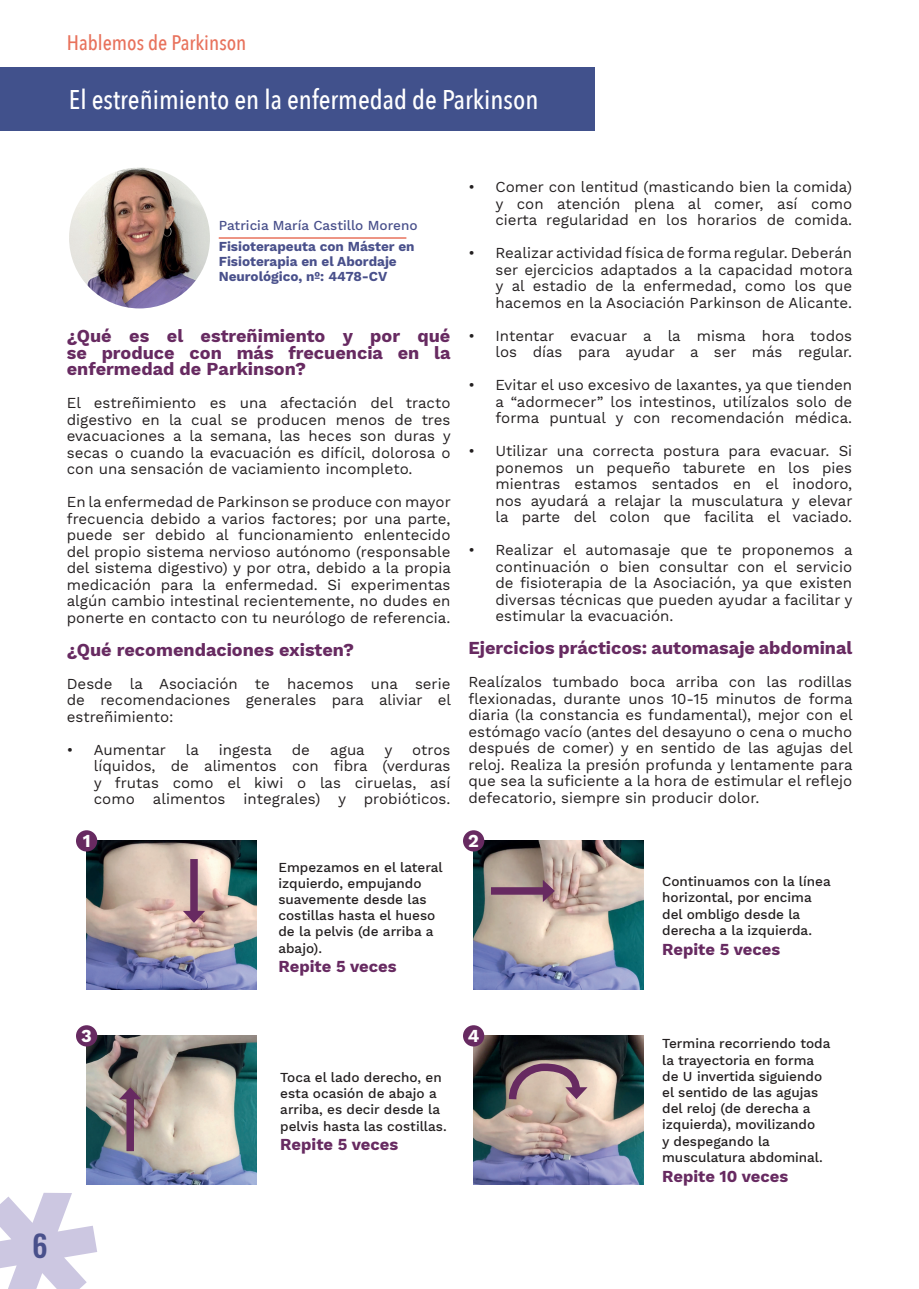
<style>
.page{position:relative;width:919px;height:1289px;background:#fff}
.page>*{position:absolute;margin:0;border:0;box-sizing:border-box;transform-origin:0 0}
.t1{font:500 30px "Oswald";color:#49508b}
.t2{font:500 27px "Avenir Next Condensed";color:#fff}
.t3{font:500 21px "Avenir Next Condensed";color:#e8725c}
.t4{font:700 18px/16.5px "Work Sans";color:#672a61;text-align:justify}
.t5{font:700 18px "Work Sans";color:#fff}
.t6{font:700 16.5px "Work Sans";color:#672a61}
.t7{font:15px/16.5px "Work Sans";color:#231f20;text-align:justify}
.t8{font:500 13.5px/16.2px "Work Sans";color:#231f20}
.t9{font:700 13.5px/15px "Work Sans";color:#49508b}
.t10{font:500 13.5px "Work Sans";color:#49508b}
</style>
<div class="page">
<svg style="left:0;top:1192px;width:97px;height:96px"></svg>
<div style="left:0;top:67px;width:594px;height:63px;background:#41518c"></div>
<img style="left:69px;top:167px;width:141px;height:141px;border-radius:70px">
<hr style="left:219px;top:237px;width:187px;height:2px;background:#e8725c">
<img style="left:473px;top:840px;width:170px;height:149px">
<img style="left:473px;top:1035px;width:170px;height:149px">
<img style="left:87px;top:840px;width:170px;height:149px">
<img style="left:87px;top:1035px;width:170px;height:149px">
<div style="left:76px;top:830px;width:21px;height:21px;background:#672a61;border-radius:50%"></div>
<div style="left:76px;top:1025px;width:21px;height:21px;background:#672a61;border-radius:50%"></div>
<div style="left:463px;top:830px;width:21px;height:21px;background:#672a61;border-radius:50%"></div>
<div style="left:463px;top:1025px;width:21px;height:21px;background:#672a61;border-radius:50%"></div>
<div style="left:190px;top:859px;width:8px;height:56px;background:#672a61"></div>
<svg style="left:183px;top:910px;width:22px;height:12px"></svg>
<div style="left:126px;top:1095px;width:8px;height:56px;background:#672a61"></div>
<svg style="left:119px;top:1087px;width:22px;height:12px"></svg>
<div style="left:491px;top:887px;width:56px;height:7px;background:#672a61"></div>
<svg style="left:543px;top:879px;width:11px;height:23px"></svg>
<svg style="left:505px;top:1059px;width:82px;height:47px;background:#ab908f"></svg>
<h3 class="t3" style="left:67px;top:30px;width:181px">Hablemos de Parkinson</h3>
<h2 class="t2" style="left:69px;top:83px;width:471px">El estreñimiento en la enfermedad de Parkinson</h2>
<p class="t10" style="left:219px;top:218px;width:200px">Patricia María Castillo Moreno</p>
<p class="t9" style="left:219px;top:240px;width:197px">Fisioterapeuta con Máster en<br>Fisioterapia en el Abordaje<br>Neurológico, nº: 4478-CV</p>
<p class="t4" style="left:67px;top:329px;width:385px">¿Qué es el estreñimiento y por qué se produce con más frecuencia en la enfermedad de Parkinson?</p>
<p class="t7" style="left:67px;top:395px;width:385px">El estreñimiento es una afectación del tracto digestivo en la cual se producen menos de tres evacuaciones a la semana, las heces son duras y secas o cuando la evacuación es difícil, dolorosa o con una sensación de vaciamiento incompleto.</p>
<p class="t7" style="left:67px;top:494px;width:385px">En la enfermedad de Parkinson se produce con mayor frecuencia debido a varios factores; por una parte, puede ser debido al funcionamiento enlentecido del propio sistema nervioso autónomo (responsable del sistema digestivo) y por otra, debido a la propia medicación para la enfermedad. Si experimentas algún cambio intestinal recientemente, no dudes en ponerte en contacto con tu neurólogo de referencia.</p>
<p class="t4" style="left:67px;top:642px;width:289px">¿Qué recomendaciones existen?</p>
<p class="t7" style="left:67px;top:676px;width:385px">Desde la Asociación te hacemos una serie de recomendaciones generales para aliviar el estreñimiento:</p>
<p class="t7" style="left:67px;top:742px;width:101px">• Aumentar</p>
<p class="t7" style="left:186px;top:742px;width:15px">la</p>
<p class="t7" style="left:219px;top:742px;width:54px">ingesta</p>
<p class="t7" style="left:292px;top:742px;width:20px">de</p>
<p class="t7" style="left:330px;top:742px;width:36px">agua</p>
<p class="t7" style="left:384px;top:742px;width:10px">y</p>
<p class="t7" style="left:94px;top:742px;width:358px;text-indent:318px">otros líquidos, de alimentos con fibra (verduras y frutas como el kiwi o las ciruelas, así como alimentos integrales) y probióticos.</p>
<p class="t5" style="left:83px;top:830px;width:9px">1</p>
<p class="t8" style="left:278px;top:859px;width:166px">Empezamos en el lateral izquierdo, empujando suavemente desde las costillas hasta el hueso de la pelvis (de arriba a abajo).</p>
<p class="t6" style="left:278px;top:957px;width:119px">Repite 5 veces</p>
<p class="t7" style="left:495px;top:179px;width:358px;text-indent:-27px">• Comer con lentitud (masticando bien la comida) y con atención plena al comer, así como cierta regularidad en los horarios de comida.</p>
<p class="t7" style="left:495px;top:245px;width:358px;text-indent:-27px">• Realizar actividad física de forma regular. Deberán ser ejercicios adaptados a la capacidad motora y al estadio de la enfermedad, como los que hacemos en la Asociación Parkinson de Alicante.</p>
<p class="t7" style="left:468px;top:328px;width:385px;text-align:right">• Intentar evacuar a la misma hora todos los días para ayudar a ser más regular.</p>
<p class="t7" style="left:495px;top:377px;width:358px;text-indent:-27px">• Evitar el uso excesivo de laxantes, ya que tienden a “adormecer” los intestinos, utilízalos solo de forma puntual y con recomendación médica.</p>
<p class="t7" style="left:495px;top:443px;width:358px;text-indent:-27px">• Utilizar una correcta postura para evacuar. Si ponemos un pequeño taburete en los pies mientras estamos sentados en el inodoro, nos ayudará a relajar la musculatura y elevar la parte del colon que facilita el vaciado.</p>
<p class="t7" style="left:495px;top:542px;width:358px;text-indent:-27px">• Realizar el automasaje que te proponemos a continuación o bien consultar con el servicio de fisioterapia de la Asociación, ya que existen diversas técnicas que pueden ayudar a facilitar y estimular la evacuación.</p>
<p class="t4" style="left:468px;top:641px;width:385px">Ejercicios prácticos: automasaje abdominal</p>
<p class="t7" style="left:468px;top:674px;width:385px">Realízalos tumbado boca arriba con las rodillas flexionadas, durante unos 10-15 minutos de forma diaria (la constancia es fundamental), mejor con el estómago vacío (antes del desayuno o cena o mucho después de comer) y en sentido de las agujas del reloj. Realiza la presión profunda y lentamente para que sea la suficiente a la hora de estimular el reflejo defecatorio, siempre sin producir dolor.</p>
<p class="t5" style="left:468px;top:830px;width:12px">2</p>
<p class="t8" style="left:662px;top:874px;width:170px">Continuamos con la línea horizontal, por encima del ombligo desde la derecha a la izquierda.</p>
<p class="t6" style="left:662px;top:939px;width:119px">Repite 5 veces</p>
<p class="t5" style="left:81px;top:1025px;width:12px">3</p>
<h1 class="t1" style="left:32px;top:1229px;width:17px">6</h1>
<p class="t8" style="left:280px;top:1069px;width:168px">Toca el lado derecho, en esta ocasión de abajo a arriba, es decir desde la pelvis hasta las costillas.</p>
<p class="t6" style="left:280px;top:1135px;width:119px">Repite 5 veces</p>
<p class="t5" style="left:468px;top:1025px;width:13px">4</p>
<p class="t8" style="left:662px;top:1036px;width:170px">Termina recorriendo toda la trayectoria en forma de U invertida siguiendo el sentido de las agujas del reloj (de derecha a izquierda), movilizando<br>y despegando la musculatura abdominal.</p>
<p class="t6" style="left:662px;top:1166px;width:128px">Repite 10 veces</p>
</div>
